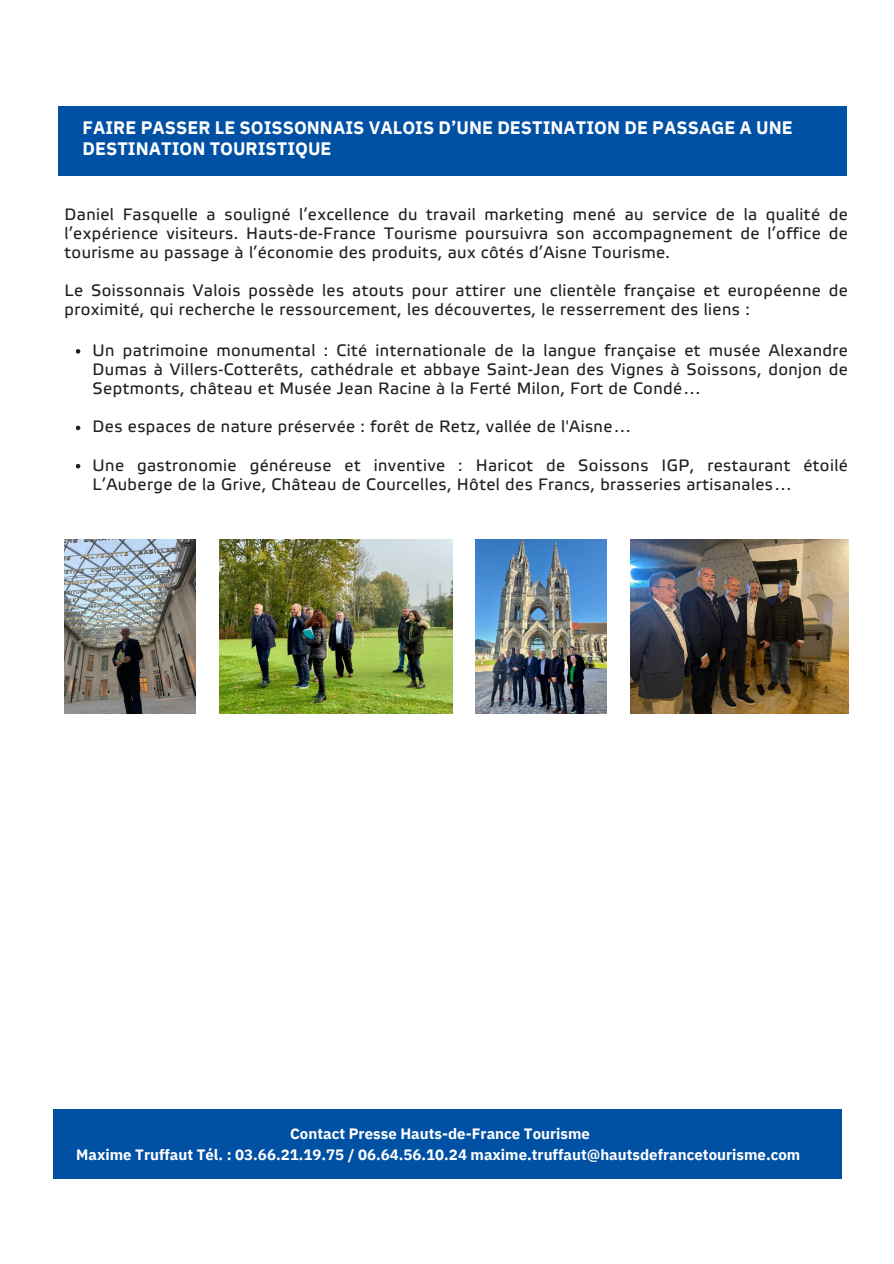
<style>
.page{position:relative;width:894px;height:1264px;background:#fff}
.page>*{position:absolute;margin:0;border:0;box-sizing:border-box;transform-origin:0 0}
.t1{font:700 18px/21.3px "IBM Plex Sans";color:#fff}
.t2{font:16.5px/19.2px "Etelka Text Pro";letter-spacing:.025em;color:#231f20;text-align:justify}
.t3{font:700 15px "IBM Plex Sans";color:#fff}
</style>
<div class="page">
<div style="left:58px;top:106px;width:789px;height:69px;background:#0050a4"></div>
<img style="left:475px;top:539px;width:131px;height:175px">
<img style="left:219px;top:539px;width:233px;height:175px">
<img style="left:630px;top:539px;width:218px;height:175px">
<img style="left:65px;top:539px;width:130px;height:175px">
<svg style="left:76px;top:349px;width:4px;height:4px"></svg>
<svg style="left:76px;top:425px;width:4px;height:5px"></svg>
<svg style="left:76px;top:464px;width:4px;height:4px"></svg>
<div style="left:53px;top:1109px;width:788px;height:69px;background:#0050a4"></div>
<p class="t1" style="left:83px;top:116px;width:711px">FAIRE PASSER LE SOISSONNAIS VALOIS D’UNE DESTINATION DE PASSAGE A UNE<br>DESTINATION TOURISTIQUE</p>
<p class="t2" style="left:65px;top:205px;width:784px">Daniel Fasquelle a souligné l’excellence du travail marketing mené au service de la qualité de l’expérience visiteurs. Hauts-de-France Tourisme poursuivra son accompagnement de l’office de tourisme au passage à l’économie des produits, aux côtés d’Aisne Tourisme.</p>
<p class="t2" style="left:65px;top:281px;width:784px">Le Soissonnais Valois possède les atouts pour attirer une clientèle française et européenne de proximité, qui recherche le ressourcement, les découvertes, le resserrement des liens :</p>
<p class="t2" style="left:93px;top:341px;width:756px">Un patrimoine monumental : Cité internationale de la langue française et musée Alexandre Dumas à Villers-Cotterêts, cathédrale et abbaye Saint-Jean des Vignes à Soissons, donjon de Septmonts, château et Musée Jean Racine à la Ferté Milon, Fort de Condé…</p>
<p class="t2" style="left:93px;top:417px;width:541px">Des espaces de nature préservée : forêt de Retz, vallée de l'Aisne…</p>
<p class="t2" style="left:93px;top:456px;width:756px">Une gastronomie généreuse et inventive : Haricot de Soissons IGP, restaurant étoilé<br>L’Auberge de la Grive, Château de Courcelles, Hôtel des Francs, brasseries artisanales…</p>
<p class="t3" style="left:290px;top:1123px;width:301px">Contact Presse Hauts-de-France Tourisme</p>
<p class="t3" style="left:76px;top:1144px;width:725px">Maxime Truffaut Tél. : 03.66.21.19.75 / 06.64.56.10.24 maxime.truffaut@hautsdefrancetourisme.com</p>
</div>
